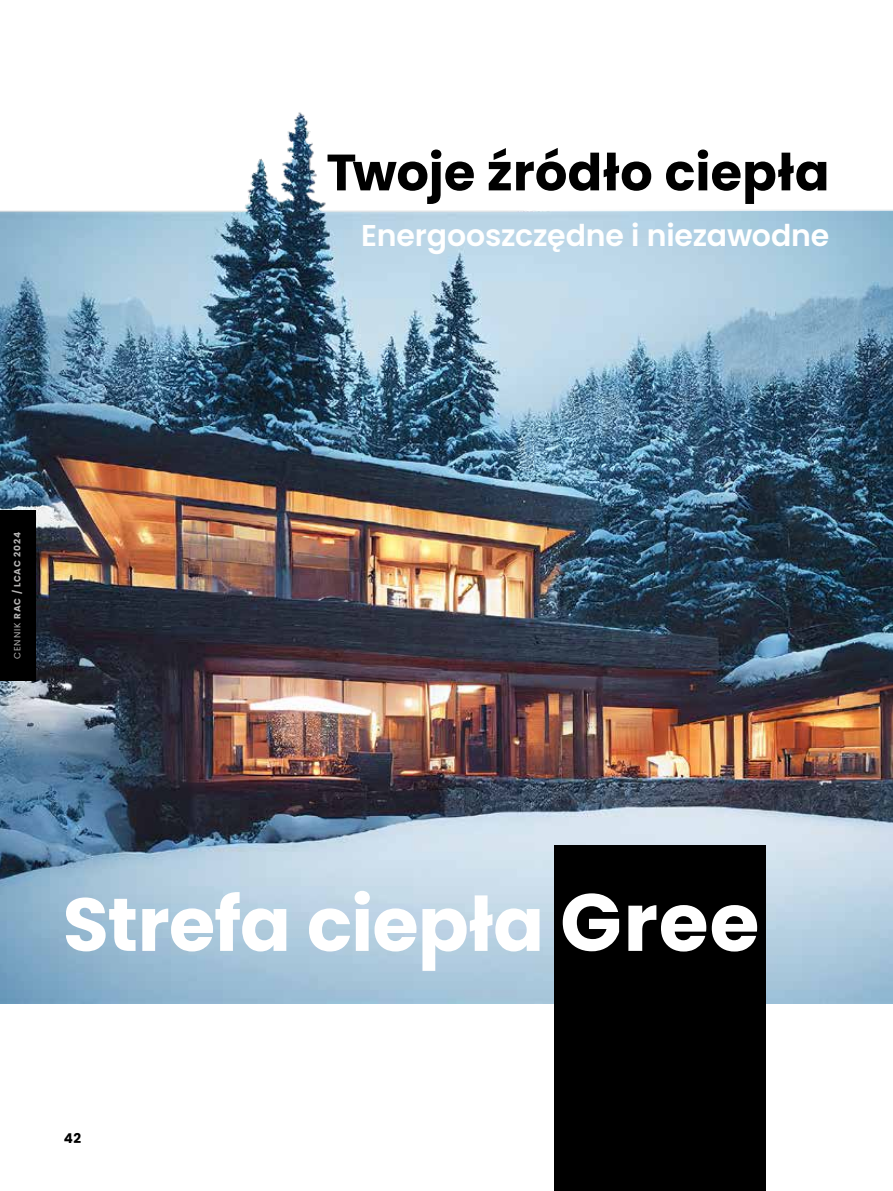
<style>
.page{position:relative;width:893px;height:1191px;background:#fff}
.page>*{position:absolute;margin:0;border:0;box-sizing:border-box;transform-origin:0 0}
.t1{font:700 75px "Poppins";letter-spacing:-.01em;color:#fff}
.t2{font:700 51px "Poppins";letter-spacing:.005em;color:#000}
.t3{font:600 30px "Poppins";letter-spacing:-.005em;color:#fff}
.t4{font:700 13.5px "Poppins";color:#000}
.t5{font:700 9px "Poppins";letter-spacing:.09em;color:#b3b2b2}
.s1{font-weight:400}
.s2{font-size:81px}
</style>
<div class="page">
<img style="left:0;top:112px;width:893px;height:891px">
<div style="left:555px;top:846px;width:211px;height:345px;background:#000"></div>
<div style="left:0;top:510px;width:35px;height:170px;background:#000"></div>
<h2 class="t2" style="left:326px;top:143px;width:505px">Twoje źródło ciepła</h2>
<p class="t3" style="left:361px;top:218px;width:470px">Energooszczędne i niezawodne</p>
<p class="t5" style="left:12px;top:658px;width:128px;rotate:-90deg"><span class="s1">CENNIK</span> RAC / LCAC 2024</p>
<h1 class="t1" style="left:63px;top:881px;width:698px">Strefa ciepła <span class="s2">Gree</span></h1>
<p class="t4" style="left:64px;top:1130px;width:19px">42</p>
</div>
